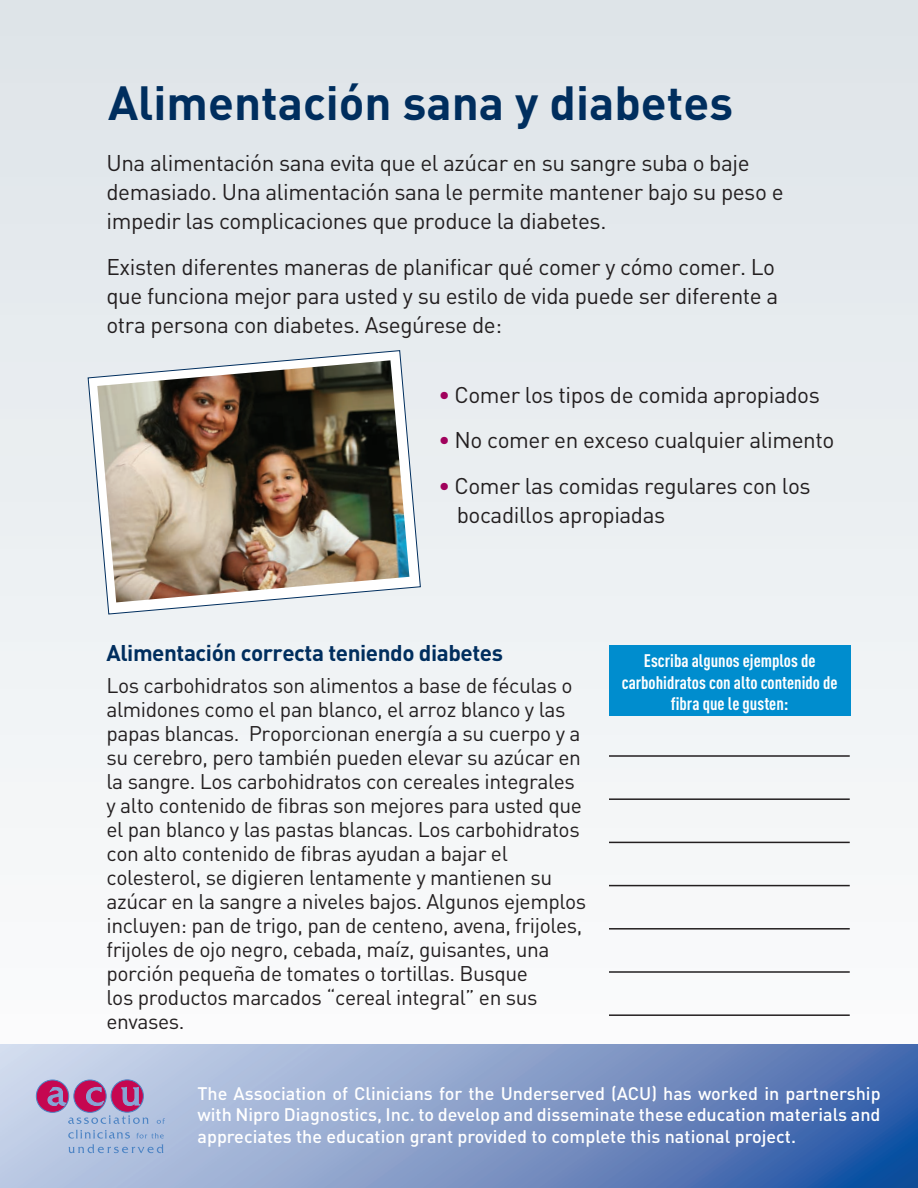
<style>
.page{position:relative;width:918px;height:1188px;background:#fff}
.page>*{position:absolute;margin:0;border:0;box-sizing:border-box;transform-origin:0 0}
.t1{font:700 47.4px "DIN";color:#002e5e}
.t2{font:22.5px/29.2px "DIN";letter-spacing:-.02em;color:#231f20}
.t3{font:700 22.5px "DIN";letter-spacing:-.02em;color:#002e5e}
.t4{font:21px/24px "DIN";letter-spacing:-.02em;color:#231f20}
.t5{font:500 18px/21.6px "DIN";color:#fff;text-align:justify}
.t6{font:700 18px/21.6px "DIN Cond";color:#fff;text-align:center}
.s1{font-weight:700;color:#a0015c}
</style>
<div class="page">
<img style="left:0;top:0;width:918px;height:1045px">
<img style="left:0;top:1045px;width:918px;height:143px">
<svg style="left:68px;top:1115px;width:81px;height:9px"></svg>
<svg style="left:157px;top:1118px;width:8px;height:6px"></svg>
<svg style="left:68px;top:1130px;width:96px;height:23px;background:#a2b8db"></svg>
<div style="left:36px;top:1080px;width:33px;height:32px;background:#c50750;border-radius:50%"></div>
<div style="left:36px;top:1080px;width:33px;height:33px;border:1px solid #4d84c4;border-radius:50%"></div>
<div style="left:74px;top:1080px;width:32px;height:32px;background:#c50750;border-radius:50%"></div>
<div style="left:73px;top:1080px;width:34px;height:33px;border:1px solid #4d84c4;border-radius:50%"></div>
<div style="left:111px;top:1080px;width:32px;height:32px;background:#c50750;border-radius:50%"></div>
<div style="left:111px;top:1079px;width:33px;height:34px;border:1px solid #4d84c4;border-radius:50%"></div>
<svg style="left:48px;top:1087px;width:18px;height:19px"></svg>
<svg style="left:86px;top:1087px;width:18px;height:19px"></svg>
<svg style="left:121px;top:1087px;width:19px;height:19px"></svg>
<hr style="left:609px;top:755px;width:241px;height:2px;background:#231f20">
<hr style="left:609px;top:798px;width:241px;height:2px;background:#231f20">
<hr style="left:609px;top:842px;width:241px;height:1px;background:#231f20">
<hr style="left:609px;top:885px;width:241px;height:1px;background:#231f20">
<hr style="left:609px;top:928px;width:241px;height:2px;background:#231f20">
<hr style="left:609px;top:971px;width:241px;height:2px;background:#231f20">
<hr style="left:609px;top:1014px;width:241px;height:2px;background:#231f20">
<svg style="left:87px;top:350px;width:334px;height:265px"></svg>
<img style="left:97px;top:360px;width:312px;height:242px">
<div style="left:609px;top:645px;width:241px;height:71px;background:#008dce"></div>
<h1 class="t1" style="left:108px;top:72px;width:627px">Alimentación sana y diabetes</h1>
<p class="t2" style="left:106px;top:147px;width:679px">Una alimentación sana evita que el azúcar en su sangre suba o baje demasiado. Una alimentación sana le permite mantener bajo su peso e impedir las complicaciones que produce la diabetes.</p>
<p class="t2" style="left:106px;top:251px;width:673px">Existen diferentes maneras de planificar qué comer y cómo comer. Lo que funciona mejor para usted y su estilo de vida puede ser diferente a otra persona con diabetes. Asegúrese de:</p>
<p class="t2" style="left:439px;top:380px;width:383px"><span class="s1">•</span> Comer los tipos de comida apropiados</p>
<p class="t2" style="left:439px;top:425px;width:397px"><span class="s1">•</span> No comer en exceso cualquier alimento</p>
<p class="t2" style="left:457px;top:470px;width:355px;text-indent:-18px"><span class="s1">•</span> Comer las comidas regulares con los bocadillos apropiadas</p>
<p class="t3" style="left:106px;top:639px;width:398px">Alimentación correcta teniendo diabetes</p>
<p class="t4" style="left:106px;top:673px;width:481px">Los carbohidratos son alimentos a base de féculas o almidones como el pan blanco, el arroz blanco y las papas blancas. Proporcionan energía a su cuerpo y a su cerebro, pero también pueden elevar su azúcar en la sangre. Los carbohidratos con cereales integrales y alto contenido de fibras son mejores para usted que el pan blanco y las pastas blancas. Los carbohidratos con alto contenido de fibras ayudan a bajar el colesterol, se digieren lentamente y mantienen su azúcar en la sangre a niveles bajos. Algunos ejemplos incluyen: pan de trigo, pan de centeno, avena, frijoles, frijoles de ojo negro, cebada, maíz, guisantes, una porción pequeña de tomates o tortillas. Busque<br>los productos marcados “cereal integral” en sus envases.</p>
<p class="t6" style="left:622px;top:649px;width:217px">Escriba algunos ejemplos de carbohidratos con alto contenido de fibra que le gusten:</p>
<p class="t5" style="left:198px;top:1082px;width:685px">The Association of Clinicians for the Underserved (ACU) has worked in partnership with Nipro Diagnostics, Inc. to develop and disseminate these education materials and appreciates the education grant provided to complete this national project.</p>
</div>
